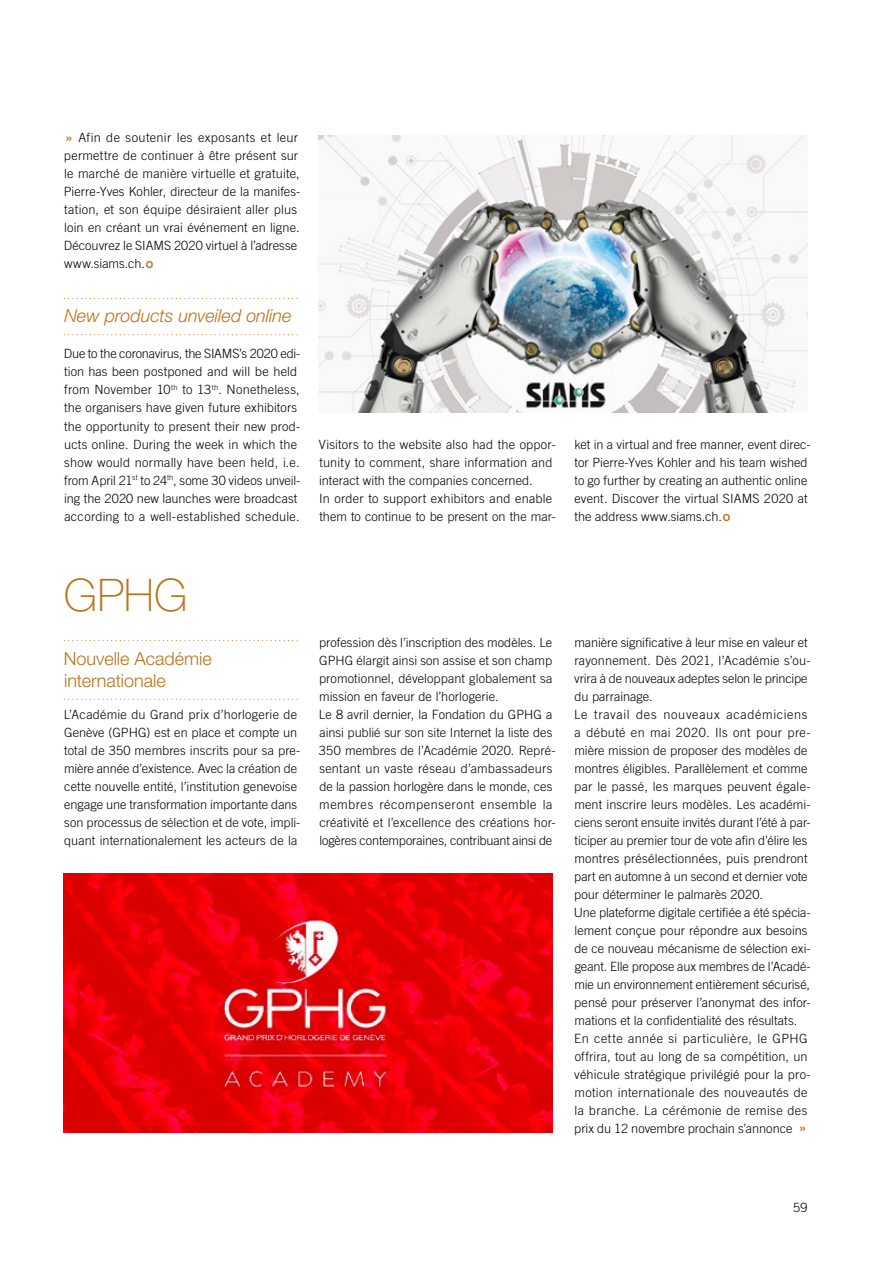
<style>
.page{position:relative;width:893px;height:1263px;background:#fff}
.page>*{position:absolute;margin:0;border:0;box-sizing:border-box;transform-origin:0 0}
.t1{font:100 45px "Helvetica Neue LT Std";color:#bc7219}
.t2{font:300 18px/22.5px "Helvetica Neue LT Std";color:#bc7219}
.t3{font:italic 300 18px "Helvetica Neue LT Std";color:#bc7219}
.t4{font:300 12.75px/18px "Trade Gothic LT Std";letter-spacing:.005em;color:#000}
.t5{font:12.75px "Trade Gothic LT Std Bd 2";color:#bc7219}
.s1{font-family:"Helvetica Neue LT Std";font-weight:700;font-size:9.75px;color:#bc7219}
.s2{font-family:"Trade Gothic LT Std Bd 2";font-weight:400;color:#bc7219}
</style>
<div class="page">
<svg style="left:64px;top:298px;width:234px;height:1px"></svg>
<svg style="left:64px;top:334px;width:234px;height:1px"></svg>
<svg style="left:64px;top:640px;width:234px;height:1px"></svg>
<svg style="left:64px;top:699px;width:234px;height:1px"></svg>
<img style="left:319px;top:136px;width:489px;height:276px">
<img style="left:64px;top:874px;width:489px;height:258px">
<p class="t4" style="left:64px;top:129px;width:238px;text-indent:15px">Afin de soutenir les exposants et leur permettre de continuer à être présent sur le marché de manière virtuelle et gratuite, Pierre-Yves Kohler, directeur de la manifes&shy;tation, et son équipe désiraient aller plus loin en créant un vrai événement en ligne.<br>Découvrez le SIAMS 2020 virtuel à l’adresse www.siams.ch. <span class="s1">O</span></p>
<p class="t5" style="left:66px;top:130px;width:9px">»</p>
<h2 class="t3" style="left:64px;top:305px;width:229px">New products unveiled online</h2>
<p class="t4" style="left:64px;top:345px;width:238px">Due to the coronavirus, the SIAMS’s 2020 edi&shy;tion has been postponed and will be held from November 10<sup>th</sup> to 13<sup>th</sup>. Nonetheless, the organisers have given future exhibitors the opportunity to present their new prod&shy;ucts online. During the week in which the show would normally have been held, i.e. from April 21<sup>st</sup> to 24<sup>th</sup>, some 30 videos unveil&shy;ing the 2020 new launches were broadcast according to a well-established schedule.</p>
<p class="t4" style="left:319px;top:435px;width:238px">Visitors to the website also had the oppor&shy;tunity to comment, share information and interact with the companies concerned.<br>In order to support exhibitors and enable them to continue to be present on the mar-</p>
<p class="t4" style="left:574px;top:435px;width:238px">ket in a virtual and free manner, event direc&shy;tor Pierre-Yves Kohler and his team wished to go further by creating an authentic online event. Discover the virtual SIAMS 2020 at the address www.siams.ch. <span class="s1">O</span></p>
<h1 class="t1" style="left:64px;top:569px;width:125px">GPHG</h1>
<h2 class="t2" style="left:64px;top:646px;width:149px">Nouvelle Académie internationale</h2>
<p class="t4" style="left:64px;top:705px;width:238px">L’Académie du Grand prix d’horlogerie de Genève (GPHG) est en place et compte un total de 350 membres inscrits pour sa pre&shy;mière année d’existence. Avec la création de cette nouvelle entité, l’institution genevoise engage une transformation importante dans son processus de sélection et de vote, impli&shy;quant internationalement les acteurs de la</p>
<p class="t4" style="left:319px;top:633px;width:238px">profession dès l’inscription des modèles. Le GPHG élargit ainsi son assise et son champ promotionnel, développant globalement sa mission en faveur de l’horlogerie.<br>Le 8 avril dernier, la Fondation du GPHG a ainsi publié sur son site Internet la liste des 350 membres de l’Académie 2020. Repré&shy;sentant un vaste réseau d’ambassadeurs de la passion horlogère dans le monde, ces membres récompenseront ensemble la créativité et l’excellence des créations hor&shy;logères contemporaines, contribuant ainsi de</p>
<p class="t4" style="left:574px;top:633px;width:238px">manière significative à leur mise en valeur et rayonnement. Dès 2021, l’Académie s’ou&shy;vrira à de nouveaux adeptes selon le principe du parrainage.<br>Le travail des nouveaux académiciens a débuté en mai 2020. Ils ont pour pre&shy;mière mission de proposer des modèles de montres éligibles. Parallèlement et comme par le passé, les marques peuvent égale&shy;ment inscrire leurs modèles. Les académi&shy;ciens seront ensuite invités durant l’été à par&shy;ticiper au premier tour de vote afin d’élire les montres présélectionnées, puis prendront part en automne à un second et dernier vote pour déterminer le palmarès 2020.<br>Une plateforme digitale certifiée a été spécia&shy;lement conçue pour répondre aux besoins de ce nouveau mécanisme de sélection exi&shy;geant. Elle propose aux membres de l’Acadé&shy;mie un environnement entièrement sécurisé, pensé pour préserver l’anonymat des infor&shy;mations et la confidentialité des résultats.<br>En cette année si particulière, le GPHG offrira, tout au long de sa compétition, un véhicule stratégique privilégié pour la pro&shy;motion internationale des nouveautés de la branche. La cérémonie de remise des prix du 12 novembre prochain s’annonce <span class="s2">»</span></p>
<p class="t4" style="left:793px;top:1198px;width:16px">59</p>
</div>
